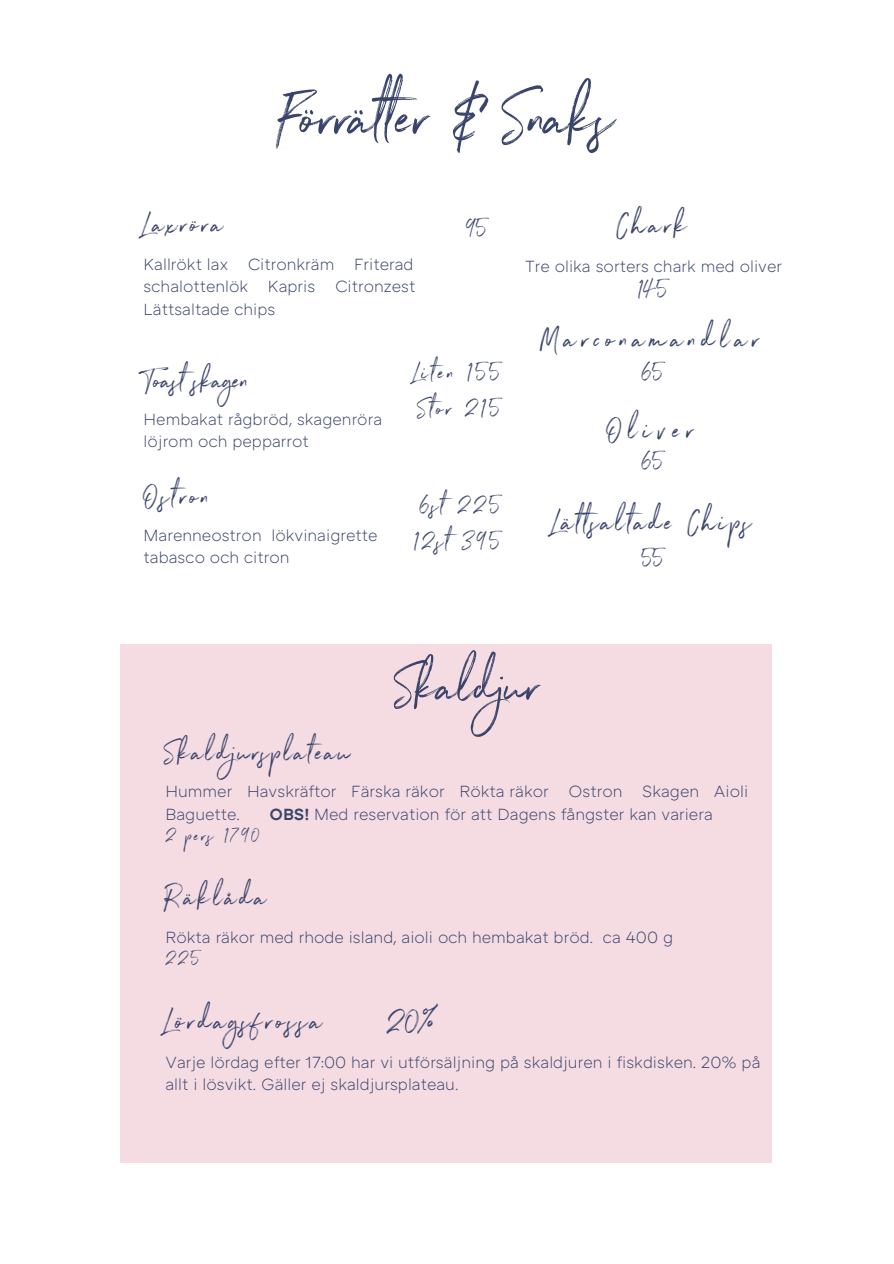
<style>
.page{position:relative;width:894px;height:1264px;background:#fff}
.page>*{position:absolute;margin:0;border:0;box-sizing:border-box;transform-origin:0 0}
.t1{font:71.1px "Northwell";color:#3a446b}
.t2{font:58.2px "Northwell";color:#3a446b}
.t3{font:36px "Northwell";color:#3a446b}
.t4{font:33px "Northwell";letter-spacing:.1em;color:#3a446b}
.t5{font:33px "Northwell";letter-spacing:.075em;color:#3a446b}
.t6{font:33px "Northwell";letter-spacing:.165em;color:#3a446b}
.t7{font:31.5px "Northwell";letter-spacing:.075em;color:#3a446b}
.t8{font:31.5px "Northwell";letter-spacing:.1em;color:#3a446b}
.t9{font:31.5px "Northwell";color:#3a446b}
.t10{font:26.25px/36px "Northwell";letter-spacing:.1em;color:#3a446b}
.t11{font:21px "Northwell";letter-spacing:.1em;color:#3a446b}
.t12{font:300 16.5px/22.5px "ATC Arquette";color:#3a446b}
.s1{font-weight:600}
</style>
<div class="page">
<div style="left:120px;top:644px;width:651px;height:519px;background:#f5dce3"></div>
<h2 class="t1" style="left:279px;top:66px;width:337px">Förrät er &amp; Snaks</h2>
<h3 class="t8" style="left:143px;top:202px;width:81px">Laxröra</h3>
<h3 class="t12" style="left:143px;top:252px;width:273px;text-align:justify">Kallrökt lax Citronkräm Friterad schalottenlök Kapris Citronzest Lättsaltade chips</h3>
<p class="t10" style="left:465px;top:207px;width:23px">95</p>
<p class="t9" style="left:143px;top:357px;width:106px">Toast skagen</p>
<p class="t12" style="left:143px;top:407px;width:240px">Hembakat rågbröd, skagenröra</p>
<h2 class="t12" style="left:143px;top:430px;width:167px">löjrom och pepparrot</h2>
<h2 class="t7" style="left:143px;top:473px;width:67px">Ostron</h2>
<h2 class="t12" style="left:143px;top:523px;width:235px">Marenneostron lökvinaigrette</h2>
<h3 class="t12" style="left:143px;top:546px;width:147px">tabasco och citron</h3>
<p class="t10" style="left:414px;top:351px;width:87px">Liten 155<br>Stor 215</p>
<p class="t10" style="left:413px;top:484px;width:88px">6st 225<br>12st 395</p>
<p class="t4" style="left:616px;top:201px;width:73px">Chark</p>
<p class="t12" style="left:525px;top:254px;width:258px">Tre olika sorters chark med oliver</p>
<p class="t10" style="left:636px;top:267px;width:31px">145</p>
<p class="t6" style="left:541px;top:315px;width:220px">Marconamandlar</p>
<p class="t10" style="left:641px;top:351px;width:23px">65</p>
<p class="t4" style="left:606px;top:406px;width:89px">Oliver</p>
<p class="t10" style="left:641px;top:440px;width:23px">65</p>
<p class="t5" style="left:553px;top:498px;width:200px">Lättsaltade Chips</p>
<p class="t10" style="left:640px;top:537px;width:24px">55</p>
<h1 class="t2" style="left:397px;top:644px;width:145px">Skaldjur</h1>
<p class="t7" style="left:165px;top:730px;width:187px">Skaldjursplateau</p>
<p class="t12" style="left:165px;top:780px;width:584px">Hummer Havskräftor Färska räkor Rökta räkor Ostron Skagen Aioli<br>Baguette.</p>
<p class="t12" style="left:269px;top:802px;width:445px"><span class="s1">OBS!</span> Med reservation för att Dagens fångster kan variera</p>
<p class="t11" style="left:165px;top:820px;width:95px">2 pers 1790</p>
<p class="t8" style="left:165px;top:875px;width:102px">Räklåda</p>
<p class="t12" style="left:165px;top:925px;width:509px">Rökta räkor med rhode island, aioli och hembakat bröd. ca 400 g</p>
<p class="t11" style="left:165px;top:943px;width:35px">225</p>
<p class="t4" style="left:165px;top:997px;width:158px">Lördagsfrossa</p>
<p class="t12" style="left:165px;top:1050px;width:596px">Varje lördag efter 17:00 har vi utförsäljning på skaldjuren i fiskdisken. 20% på allt i lösvikt. Gäller ej skaldjursplateau.</p>
<p class="t3" style="left:386px;top:996px;width:51px">20%</p>
</div>
